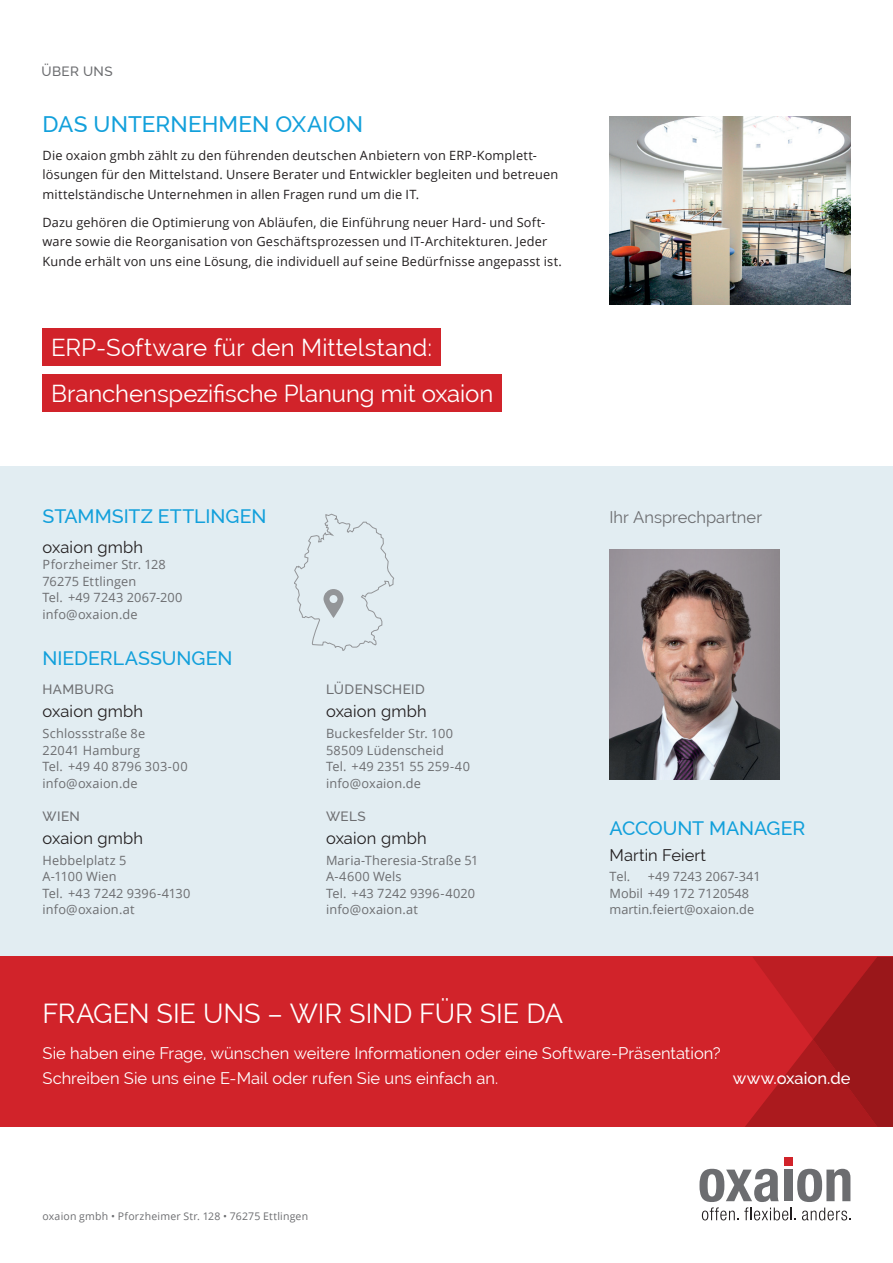
<style>
.page{position:relative;width:893px;height:1263px;background:#fff}
.page>*{position:absolute;margin:0;border:0;box-sizing:border-box;transform-origin:0 0}
.t1{font:27px "Raleway";letter-spacing:-.005em;color:#fff}
.t2{font:24px "Raleway";color:#fff}
.t3{font:500 22.5px "Raleway";letter-spacing:.005em;color:#12a0db}
.t4{font:500 19.5px "Raleway";color:#12a0db}
.t5{font:16.5px/25.5px "Raleway";color:#fff}
.t6{font:16.5px "Raleway";letter-spacing:.01em;color:#231f20}
.t7{font:16.5px "Raleway";color:#6c6d70}
.t8{font:500 16.5px "Raleway";color:#fff}
.t9{font:500 13.5px "Raleway";letter-spacing:.03em;color:#6c6d70}
.t10{font:12.75px/19.5px "Open Sans";letter-spacing:.015em;color:#231f20}
.t11{font:12.75px/16.5px "Open Sans";letter-spacing:.01em;color:#6c6d70}
.t12{font:10.5px "Open Sans";letter-spacing:.02em;color:#6c6d70}
</style>
<div class="page">
<img style="left:609px;top:117px;width:241px;height:187px">
<div style="left:0;top:466px;width:893px;height:491px;background:#e2edf2"></div>
<svg style="left:294px;top:513px;width:100px;height:138px"></svg>
<div style="left:43px;top:374px;width:459px;height:38px;background:#d1232a"></div>
<div style="left:43px;top:328px;width:398px;height:38px;background:#d1232a"></div>
<div style="left:784px;top:1158px;width:8px;height:8px;background:#d1232a"></div>
<svg style="left:699px;top:1168px;width:151px;height:52px"></svg>
<div style="left:0;top:957px;width:893px;height:170px;background:#d1232a"></div>
<svg style="left:745px;top:957px;width:148px;height:170px"></svg>
<img style="left:609px;top:549px;width:171px;height:230px">
<p class="t9" style="left:41px;top:64px;width:73px">ÜBER UNS</p>
<h3 class="t3" style="left:43px;top:111px;width:322px">DAS UNTERNEHMEN OXAION</h3>
<p class="t10" style="left:43px;top:145px;width:517px">Die oxaion gmbh zählt zu den führenden deutschen Anbietern von ERP-Komplett&shy;lösungen für den Mittelstand. Unsere Berater und Entwickler begleiten und betreuen mittelständische Unternehmen in allen Fragen rund um die IT.</p>
<p class="t10" style="left:43px;top:212px;width:521px">Dazu gehören die Optimierung von Abläufen, die Einführung neuer Hard- und Soft&shy;ware sowie die Reorganisation von Geschäftsprozessen und IT-Architekturen. Jeder<br>Kunde erhält von uns eine Lösung, die individuell auf seine Bedürfnisse angepasst ist.</p>
<h2 class="t2" style="left:51px;top:333px;width:383px">ERP-Software für den Mittelstand:</h2>
<h2 class="t2" style="left:51px;top:379px;width:444px">Branchenspezifische Planung mit oxaion</h2>
<h3 class="t4" style="left:43px;top:505px;width:225px">STAMMSITZ ETTLINGEN</h3>
<p class="t7" style="left:609px;top:508px;width:154px">Ihr Ansprechpartner</p>
<p class="t6" style="left:43px;top:537px;width:102px">oxaion gmbh</p>
<p class="t11" style="left:43px;top:556px;width:141px">Pforzheimer Str. 128<br>76275 Ettlingen<br>Tel. +49 7243 2067-200 info@oxaion.de</p>
<h3 class="t4" style="left:43px;top:647px;width:191px">NIEDERLASSUNGEN</h3>
<p class="t9" style="left:43px;top:682px;width:73px">HAMBURG</p>
<p class="t6" style="left:43px;top:702px;width:102px">oxaion gmbh</p>
<p class="t11" style="left:43px;top:725px;width:147px">Schlossstraße 8e<br>22041 Hamburg<br>Tel. +49 40 8796 303-00 info@oxaion.de</p>
<p class="t9" style="left:43px;top:808px;width:39px">WIEN</p>
<p class="t6" style="left:43px;top:829px;width:102px">oxaion gmbh</p>
<p class="t11" style="left:43px;top:851px;width:149px">Hebbelplatz 5<br>A-1100 Wien<br>Tel. +43 7242 9396-4130 info@oxaion.at</p>
<p class="t9" style="left:326px;top:682px;width:100px">LÜDENSCHEID</p>
<p class="t6" style="left:326px;top:702px;width:102px">oxaion gmbh</p>
<p class="t11" style="left:326px;top:725px;width:145px">Buckesfelder Str. 100<br>58509 Lüdenscheid<br>Tel. +49 2351 55 259-40 info@oxaion.de</p>
<p class="t9" style="left:326px;top:808px;width:41px">WELS</p>
<p class="t6" style="left:326px;top:829px;width:102px">oxaion gmbh</p>
<p class="t11" style="left:326px;top:851px;width:154px">Maria-Theresia-Straße 51<br>A-4600 Wels<br>Tel. +43 7242 9396-4020 info@oxaion.at</p>
<h3 class="t4" style="left:609px;top:817px;width:197px">ACCOUNT MANAGER</h3>
<p class="t6" style="left:609px;top:845px;width:98px">Martin Feiert</p>
<p class="t11" style="left:609px;top:868px;width:22px">Tel.</p>
<p class="t11" style="left:609px;top:868px;width:153px;text-indent:38px">+49 7243 2067-341<br>Mobil +49 172 7120548 martin.feiert@oxaion.de</p>
<h1 class="t1" style="left:43px;top:997px;width:522px">FRAGEN SIE UNS – WIR SIND FÜR SIE DA</h1>
<p class="t5" style="left:43px;top:1040px;width:680px">Sie haben eine Frage, wünschen weitere Informationen oder eine Software-Präsentation?<br>Schreiben Sie uns eine E-Mail oder rufen Sie uns einfach an.</p>
<p class="t8" style="left:733px;top:1069px;width:119px">www.oxaion.de</p>
<p class="t12" style="left:43px;top:1209px;width:267px">oxaion gmbh • Pforzheimer Str. 128 • 76275 Ettlingen</p>
</div>
